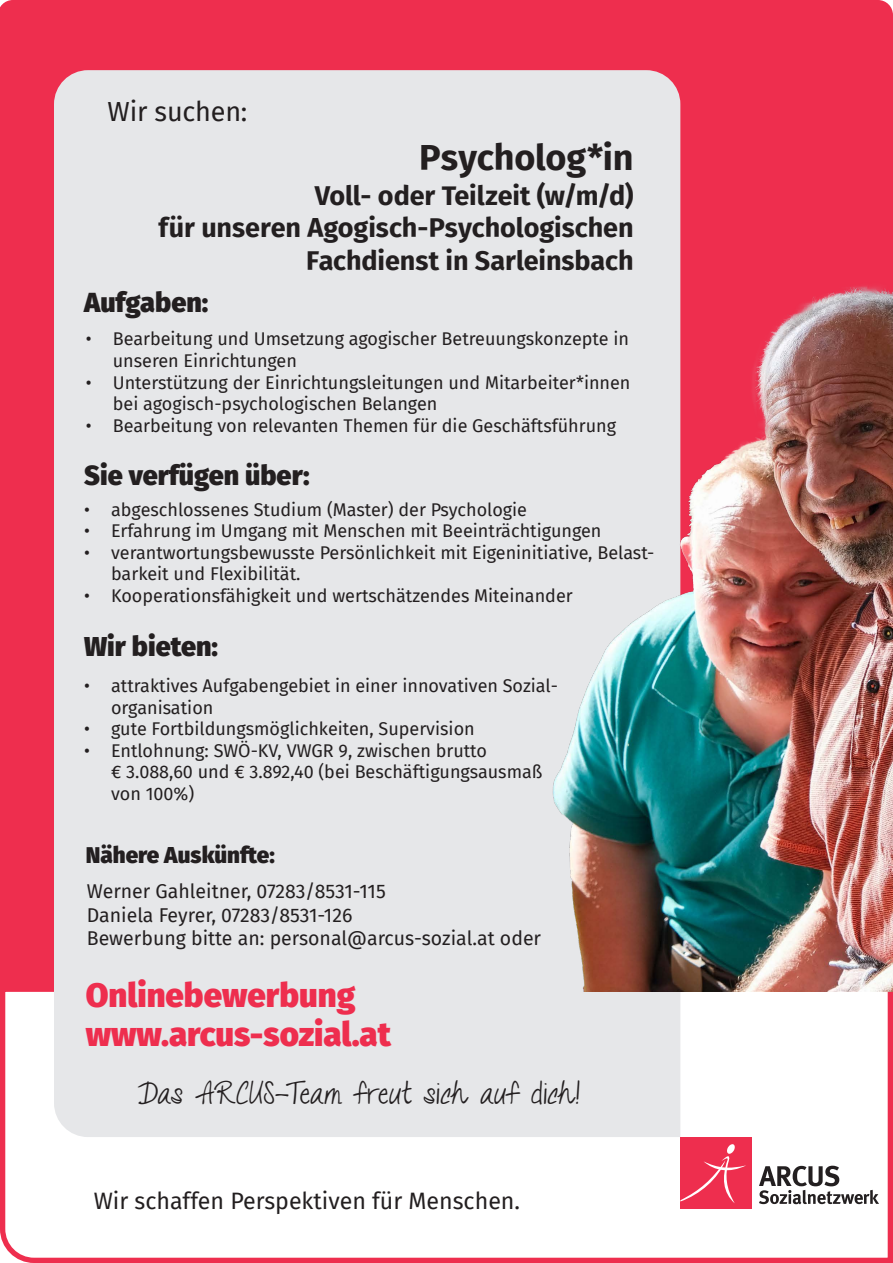
<style>
.page{position:relative;width:893px;height:1263px;background:#fff}
.page>*{position:absolute;margin:0;border:0;box-sizing:border-box;transform-origin:0 0}
.t1{font:700 36px "Fira Sans";letter-spacing:-.005em;color:#231f20}
.t2{font:900 33px "Fira Sans";color:#ee2e4e}
.t3{font:30px "Talkingtothe Moon";letter-spacing:-.005em;color:#231f20}
.t4{font:700 27px/32.4px "Fira Sans";letter-spacing:-.005em;color:#231f20;text-align:right}
.t5{font:900 27px "Fira Sans";color:#231f20}
.t6{font:27px "Fira Sans";letter-spacing:-.01em;color:#231f20}
.t7{font:23.25px "Fira Sans";color:#231f20}
.t8{font:900 22.5px "Fira Sans";color:#231f20}
.t9{font:19.5px "Fira Sans";color:#231f20}
.t10{font:18px/21.6px "Fira Sans";color:#231f20}
</style>
<div class="page">
<div style="left:0;top:0;width:893px;height:984px;background:#ee2e4e"></div>
<svg style="left:0;top:984px;width:893px;height:279px"></svg>
<div style="left:54px;top:70px;width:626px;height:1067px;background:#e6e7e9"></div>
<div style="left:680px;top:1137px;width:72px;height:72px;background:#ee2e4e"></div>
<svg style="left:759px;top:1166px;width:120px;height:38px"></svg>
<svg style="left:680px;top:1144px;width:66px;height:59px"></svg>
<img style="left:439px;top:195px;width:454px;height:797px">
<p class="t6" style="left:108px;top:91px;width:141px">Wir suchen:</p>
<p class="t1" style="left:419px;top:127px;width:216px">Psycholog*in</p>
<p class="t4" style="left:315px;top:177px;width:320px">Voll- oder Teilzeit (w/m/d)</p>
<p class="t4" style="left:159px;top:210px;width:476px">für unseren Agogisch-Psychologischen<br>Fachdienst in Sarleinsbach</p>
<p class="t5" style="left:84px;top:278px;width:126px">Aufgaben:</p>
<p class="t10" style="left:113px;top:328px;width:518px;text-indent:-27px">• Bearbeitung und Umsetzung agogischer Betreuungskonzepte in unseren Einrichtungen</p>
<p class="t10" style="left:113px;top:371px;width:519px;text-indent:-27px">• Unterstützung der Einrichtungsleitungen und Mitarbeiter*innen bei agogisch-psychologischen Belangen</p>
<p class="t10" style="left:86px;top:414px;width:532px">• Bearbeitung von relevanten Themen für die Geschäftsführung</p>
<p class="t5" style="left:84px;top:451px;width:227px">Sie verfügen über:</p>
<p class="t10" style="left:84px;top:498px;width:444px">• abgeschlossenes Studium (Master) der Psychologie</p>
<p class="t10" style="left:84px;top:520px;width:519px">• Erfahrung im Umgang mit Menschen mit Beeinträchtigungen</p>
<p class="t10" style="left:111px;top:541px;width:545px;text-indent:-27px">• verantwortungsbewusste Persönlichkeit mit Eigeninitiative, Belast&shy;barkeit und Flexibilität.</p>
<p class="t10" style="left:84px;top:584px;width:490px">• Kooperationsfähigkeit und wertschätzendes Miteinander</p>
<p class="t5" style="left:84px;top:622px;width:135px">Wir bieten:</p>
<p class="t10" style="left:111px;top:674px;width:448px;text-indent:-27px">• attraktives Aufgabengebiet in einer innovativen Sozial&shy;organisation</p>
<p class="t10" style="left:84px;top:718px;width:392px">• gute Fortbildungsmöglichkeiten, Supervision</p>
<p class="t10" style="left:111px;top:739px;width:433px;text-indent:-27px">• Entlohnung: SWÖ-KV, VWGR 9, zwischen brutto<br>€ 3.088,60 und € 3.892,40 (bei Beschäftigungsausmaß von 100%)</p>
<p class="t8" style="left:86px;top:835px;width:190px">Nähere Auskünfte:</p>
<p class="t9" style="left:87px;top:877px;width:300px">Werner Gahleitner, 07283/8531-115</p>
<p class="t9" style="left:87px;top:900px;width:267px">Daniela Feyrer, 07283/8531-126</p>
<p class="t9" style="left:87px;top:924px;width:456px">Bewerbung bitte an: personal@arcus-sozial.at oder</p>
<p class="t2" style="left:86px;top:966px;width:271px">Onlinebewerbung</p>
<p class="t2" style="left:86px;top:1005px;width:307px">www.arcus-sozial.at</p>
<p class="t3" style="left:138px;top:1076px;width:445px">Das ARCUS-Team freut sich auf dich!</p>
<p class="t7" style="left:94px;top:1183px;width:428px">Wir schaffen Perspektiven für Menschen.</p>
</div>
